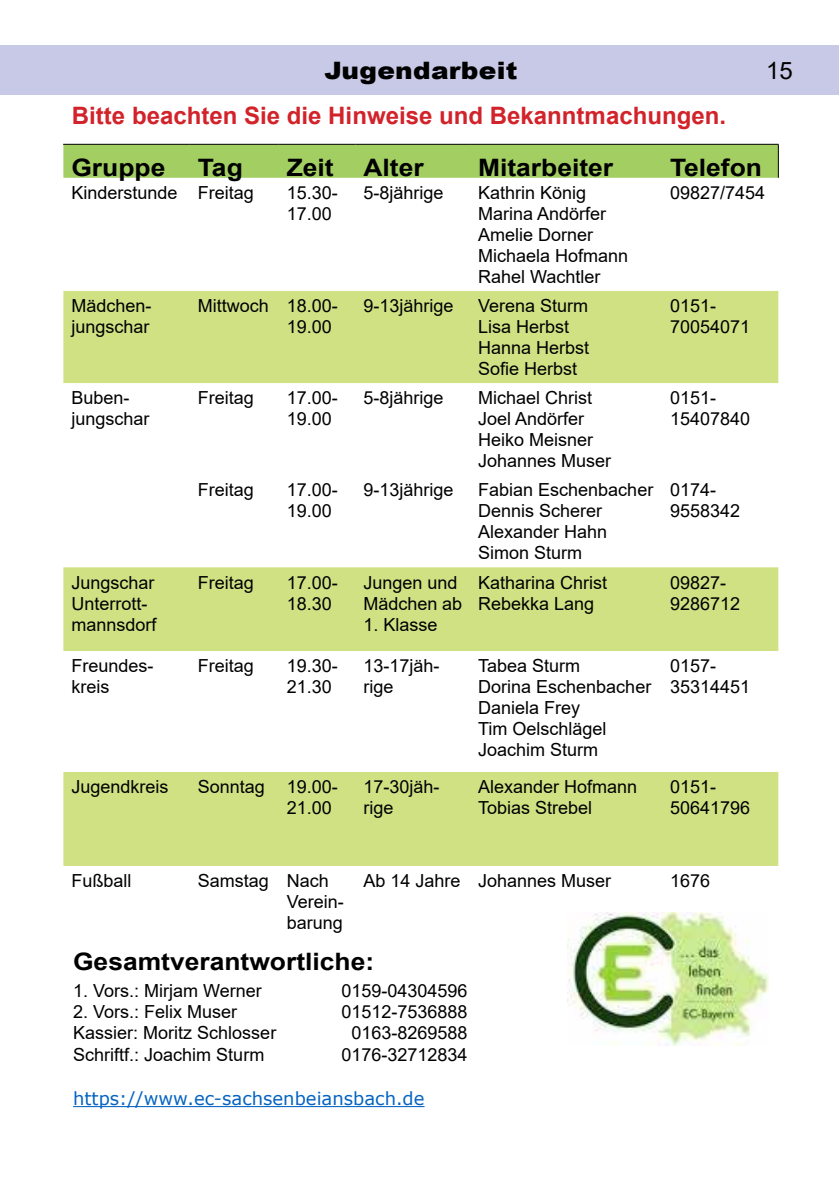
<style>
.page{position:relative;width:840px;height:1191px;background:#fff}
.page>*{position:absolute;margin:0;border:0;box-sizing:border-box;transform-origin:0 0}
.t1{font:700 24px "Arial";color:#000;scale:1.1 1}
.t2{font:700 24px "Arial";color:#d2232a}
.t3{font:900 24px "Arial";letter-spacing:.01em;color:#000;scale:1.1 1}
.t4{font:24px "Arial";color:#000}
.t5{font:18px/21px "Arial";color:#000}
.t6{font:18px "Verdana";color:#0563c1}
</style>
<div class="page">
<div style="left:0;top:45px;width:838px;height:50px;background:#c7c9e6"></div>
<img style="left:567px;top:912px;width:200px;height:133px">
<hr style="left:73px;top:1106px;width:351px;height:1px;background:#0563c1">
<div style="left:63px;top:145px;width:714px;height:33px;background:#a3cf62"></div>
<div style="left:63px;top:291px;width:714px;height:92px;background:#d0e184"></div>
<div style="left:63px;top:567px;width:714px;height:84px;background:#d0e184"></div>
<div style="left:63px;top:772px;width:714px;height:94px;background:#d0e184"></div>
<hr style="left:63px;top:144px;width:127px;height:1px;background:#000">
<hr style="left:190px;top:144px;width:88px;height:1px;background:#000">
<hr style="left:278px;top:144px;width:77px;height:1px;background:#000">
<hr style="left:355px;top:144px;width:115px;height:1px;background:#000">
<hr style="left:470px;top:144px;width:191px;height:1px;background:#000">
<hr style="left:661px;top:144px;width:117px;height:1px;background:#000">
<hr style="left:777px;top:145px;width:1px;height:33px;background:#000">
<h1 class="t3" style="left:324px;top:53px;width:177px">Jugendarbeit</h1>
<h1 class="t2" style="left:72px;top:99px;width:655px">Bitte beachten Sie die Hinweise und Bekanntmachungen.</h1>
<h1 class="t4" style="left:765px;top:54px;width:28px">15</h1>
<h1 class="t1" style="left:71px;top:150px;width:87px">Gruppe</h1>
<h1 class="t1" style="left:198px;top:150px;width:42px">Tag</h1>
<h1 class="t1" style="left:286px;top:150px;width:126px">Zeit Alter</h1>
<h1 class="t1" style="left:478px;top:150px;width:124px">Mitarbeiter</h1>
<h1 class="t1" style="left:669px;top:150px;width:85px">Telefon</h1>
<p class="t5" style="left:71px;top:182px;width:184px">Kinderstunde Freitag</p>
<p class="t5" style="left:286px;top:182px;width:53px">15.30-<br>17.00</p>
<p class="t5" style="left:363px;top:182px;width:82px">5-8jährige</p>
<p class="t5" style="left:478px;top:182px;width:152px">Kathrin König<br>Marina Andörfer<br>Amelie Dorner<br>Michaela Hofmann<br>Rahel Wachtler</p>
<p class="t5" style="left:669px;top:182px;width:97px">09827/7454</p>
<p class="t5" style="left:71px;top:295px;width:82px">Mädchen&shy;jungschar</p>
<p class="t5" style="left:286px;top:295px;width:53px;text-indent:-89px">Mittwoch 18.00-<br>19.00</p>
<p class="t5" style="left:363px;top:295px;width:92px">9-13jährige</p>
<p class="t5" style="left:478px;top:295px;width:113px">Verena Sturm<br>Lisa Herbst<br>Hanna Herbst<br>Sofie Herbst</p>
<p class="t5" style="left:669px;top:295px;width:82px">0151-<br>70054071</p>
<p class="t5" style="left:71px;top:387px;width:80px">Buben&shy;jungschar</p>
<p class="t5" style="left:198px;top:387px;width:58px">Freitag</p>
<p class="t5" style="left:286px;top:387px;width:53px">17.00-<br>19.00</p>
<p class="t5" style="left:363px;top:387px;width:82px">5-8jährige</p>
<p class="t5" style="left:478px;top:387px;width:135px">Michael Christ<br>Joel Andörfer<br>Heiko Meisner<br>Johannes Muser</p>
<p class="t5" style="left:669px;top:387px;width:82px">0151-<br>15407840</p>
<p class="t5" style="left:198px;top:479px;width:58px">Freitag</p>
<p class="t5" style="left:286px;top:479px;width:53px">17.00-<br>19.00</p>
<p class="t5" style="left:363px;top:479px;width:92px">9-13jährige</p>
<p class="t5" style="left:478px;top:479px;width:177px">Fabian Eschenbacher<br>Dennis Scherer<br>Alexander Hahn<br>Simon Sturm</p>
<p class="t5" style="left:669px;top:479px;width:72px">0174-<br>9558342</p>
<p class="t5" style="left:71px;top:571px;width:87px">Jungschar<br>Unterrott&shy;mannsdorf</p>
<p class="t5" style="left:198px;top:571px;width:58px">Freitag</p>
<p class="t5" style="left:286px;top:571px;width:53px">17.00-<br>18.30</p>
<p class="t5" style="left:363px;top:571px;width:100px">Jungen und<br>Mädchen ab</p>
<p class="t5" style="left:478px;top:571px;width:131px">Katharina Christ<br>Rebekka Lang</p>
<p class="t5" style="left:669px;top:571px;width:72px">09827-<br>9286712</p>
<p class="t5" style="left:363px;top:613px;width:76px">1. Klasse</p>
<p class="t5" style="left:71px;top:655px;width:84px">Freundes&shy;kreis</p>
<p class="t5" style="left:198px;top:655px;width:58px">Freitag</p>
<p class="t5" style="left:286px;top:655px;width:53px">19.30-<br>21.30</p>
<p class="t5" style="left:363px;top:655px;width:78px">13-17jäh&shy;rige</p>
<p class="t5" style="left:478px;top:655px;width:175px">Tabea Sturm<br>Dorina Eschenbacher<br>Daniela Frey<br>Tim Oelschlägel<br>Joachim Sturm</p>
<p class="t5" style="left:669px;top:655px;width:82px">0157-<br>35314451</p>
<p class="t5" style="left:71px;top:776px;width:99px">Jugendkreis</p>
<p class="t5" style="left:286px;top:776px;width:53px;text-indent:-89px">Sonntag 19.00-<br>21.00</p>
<p class="t5" style="left:363px;top:776px;width:78px">17-30jäh&shy;rige</p>
<p class="t5" style="left:478px;top:776px;width:161px">Alexander Hofmann<br>Tobias Strebel</p>
<p class="t5" style="left:669px;top:776px;width:82px">0151-<br>50641796</p>
<p class="t5" style="left:71px;top:870px;width:62px">Fußball</p>
<p class="t5" style="left:286px;top:870px;width:59px;text-indent:-89px">Samstag Nach<br>Verein&shy;barung</p>
<p class="t5" style="left:363px;top:870px;width:249px">Ab 14 Jahre Johannes Muser</p>
<p class="t5" style="left:669px;top:870px;width:42px">1676</p>
<h1 class="t1" style="left:73px;top:944px;width:275px">Gesamtverantwortliche:</h1>
<p class="t5" style="left:73px;top:979px;width:190px">1. Vors.: Mirjam Werner</p>
<p class="t5" style="left:341px;top:979px;width:128px">0159-04304596</p>
<p class="t5" style="left:73px;top:1000px;width:166px">2. Vors.: Felix Muser</p>
<p class="t5" style="left:341px;top:1000px;width:128px">01512-7536888</p>
<p class="t5" style="left:73px;top:1022px;width:205px">Kassier: Moritz Schlosser</p>
<p class="t5" style="left:351px;top:1022px;width:118px">0163-8269588</p>
<p class="t5" style="left:73px;top:1044px;width:193px">Schriftf.: Joachim Sturm</p>
<p class="t5" style="left:341px;top:1044px;width:128px">0176-32712834</p>
<p class="t6" style="left:73px;top:1086px;width:353px">https://www.ec-sachsenbeiansbach.de</p>
</div>
